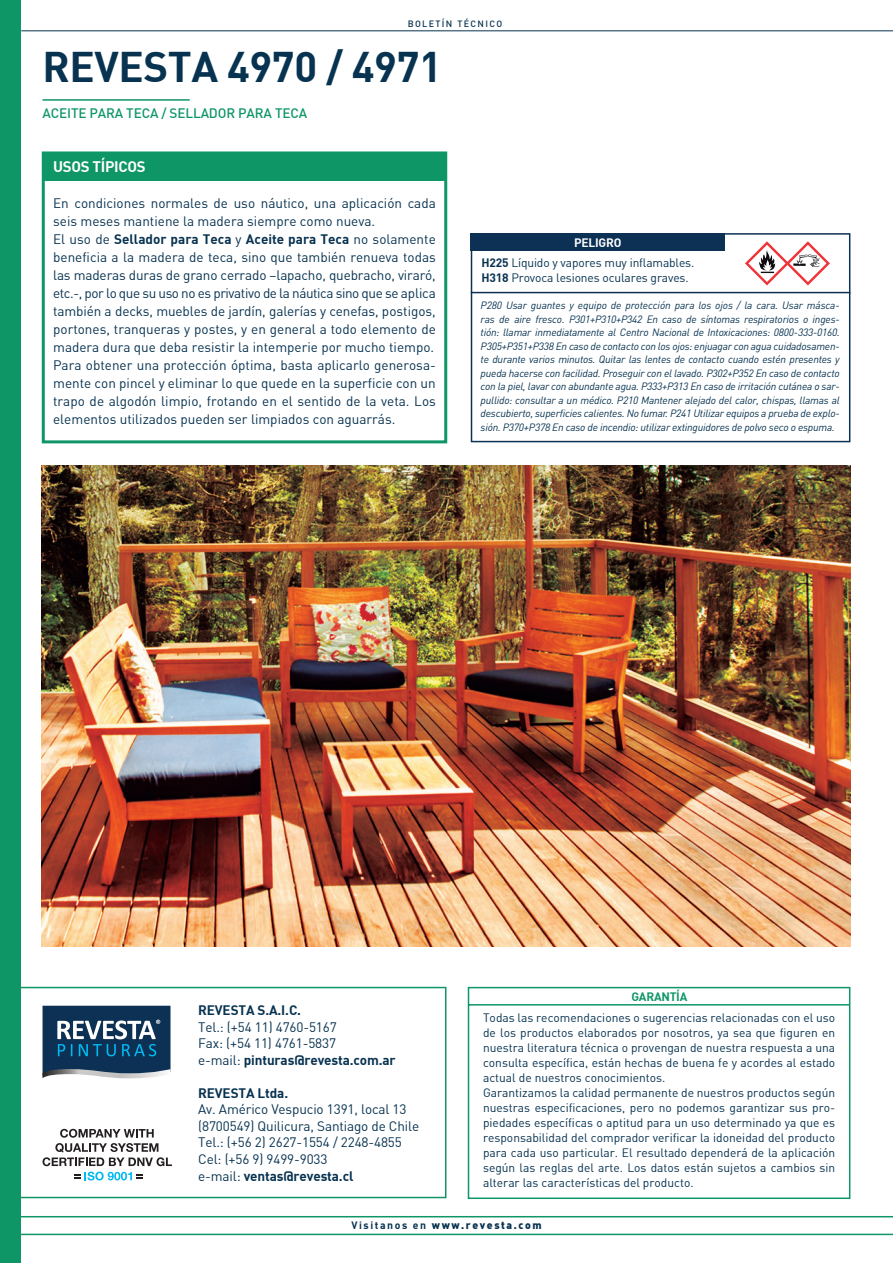
<style>
.page{position:relative;width:893px;height:1263px;background:#fff}
.page>*{position:absolute;margin:0;border:0;box-sizing:border-box;transform-origin:0 0}
.t1{font:700 42px "DI Nbek";letter-spacing:-.01em;color:#073250}
.TITULARES{font:700 15px "DI Nbek";letter-spacing:-.02em;color:#fff}
.TEXTO_DE_BASE{font:13.5px/18px "DIN Bek";color:#073250}
.t2{font:700 13.5px "DI Nbek";letter-spacing:-.01em;color:#073250}
.t3{font:500 13.5px "DI Nbek";letter-spacing:-.01em;color:#0f9667}
.t4{font:12px/15px "DIN Bek";color:#073250}
.t5{font:700 12px "DI Nbek";letter-spacing:-.02em;color:#0f9667}
.t6{font:700 12px "DI Nbek";letter-spacing:-.02em;color:#fff}
.t7{font:italic 10.5px/13.5px "DIN";letter-spacing:-.02em;color:#073250;text-align:justify}
.t8{font:900 10.5px "DI Nbek";letter-spacing:.15em;color:#073250}
.t9{font:500 9px "DI Nbek";letter-spacing:.15em;color:#073250}
.s1{font-family:"DI Nbek";font-weight:700}
.s2{font-family:"DIN Bek";font-weight:400}
.s3{font-weight:700}
</style>
<div class="page">
<hr style="left:43px;top:99px;width:147px;height:2px;background:#0f9667">
<div style="left:0;top:0;width:21px;height:1263px;background:#0f9667"></div>
<svg style="left:467px;top:986px;width:384px;height:213px"></svg>
<svg style="left:21px;top:987px;width:425px;height:211px"></svg>
<svg style="left:43px;top:1129px;width:129px;height:51px"></svg>
<svg style="left:43px;top:1006px;width:127px;height:72px;background:#365875"></svg>
<hr style="left:21px;top:30px;width:872px;height:1px;background:#073250">
<hr style="left:0;top:1234px;width:893px;height:1px;background:#0f9667">
<hr style="left:0;top:1216px;width:893px;height:1px;background:#0f9667">
<svg style="left:41px;top:151px;width:407px;height:293px"></svg>
<img style="left:42px;top:466px;width:808px;height:480px">
<div style="left:471px;top:233px;width:379px;height:209px;border:2px solid #0d3154"></div>
<div style="left:471px;top:233px;width:254px;height:18px;background:#0d3154"></div>
<hr style="left:471px;top:292px;width:379px;height:1px;background:#0d3154">
<svg style="left:745px;top:241px;width:85px;height:44px"></svg>
<p class="t9" style="left:408px;top:18px;width:96px">BOLETÍN TÉCNICO</p>
<p class="t1" style="left:43px;top:40px;width:401px">REVESTA 4970 / 4971</p>
<p class="t3" style="left:43px;top:105px;width:266px">ACEITE PARA TECA / SELLADOR PARA TECA</p>
<p class="TITULARES" style="left:53px;top:157px;width:94px">USOS TÍPICOS</p>
<p class="TEXTO_DE_BASE" style="left:53px;top:194px;width:384px">En condiciones normales de uso náutico, una aplicación cada seis meses mantiene la madera siempre como nueva.</p>
<p class="TEXTO_DE_BASE" style="left:53px;top:230px;width:384px;text-align:justify">El uso de <span class="s1">Sellador para Teca</span> y <span class="s1">Aceite para Teca</span> no solamente beneficia a la madera de teca, sino que también renueva todas las maderas duras de grano cerrado –lapacho, quebracho, viraró, etc.-, por lo que su uso no es privativo de la náutica sino que se aplica también a decks, muebles de jardín, galerías y cenefas, postigos, portones, tranqueras y postes, y en general a todo elemento de madera dura que deba resistir la intemperie por mucho tiempo.</p>
<p class="TEXTO_DE_BASE" style="left:53px;top:356px;width:384px;text-align:justify">Para obtener una protección óptima, basta aplicarlo generosa&shy;mente con pincel y eliminar lo que quede en la superficie con un trapo de algodón limpio, frotando en el sentido de la veta. Los elementos utilizados pueden ser limpiados con aguarrás.</p>
<p class="t6" style="left:574px;top:234px;width:49px">PELIGRO</p>
<p class="t4" style="left:481px;top:255px;width:214px"><span class="s1">H225</span> Líquido y vapores muy inflamables.</p>
<p class="t4" style="left:481px;top:270px;width:209px"><span class="s1">H318</span> Provoca lesiones oculares graves.</p>
<p class="t7" style="left:481px;top:298px;width:361px">P280 Usar guantes y equipo de protección para los ojos / la cara. Usar másca&shy;ras de aire fresco. P301+P310+P342 En caso de síntomas respiratorios o inges&shy;tión: llamar inmediatamente al Centro Nacional de Intoxicaciones: 0800-333-0160.<br>P305+P351+P338 En caso de contacto con los ojos: enjuagar con agua cuidadosamen&shy;te durante varios minutos. Quitar las lentes de contacto cuando estén presentes y pueda hacerse con facilidad. Proseguir con el lavado. P302+P352 En caso de contacto con la piel, lavar con abundante agua. P333+P313 En caso de irritación cutánea o sar&shy;pullido: consultar a un médico. P210 Mantener alejado del calor, chispas, llamas al descubierto, superficies calientes. No fumar. P241 Utilizar equipos a prueba de explo&shy;sión. P370+P378 En caso de incendio: utilizar extinguidores de polvo seco o espuma.</p>
<p class="t2" style="left:198px;top:1002px;width:104px">REVESTA S.A.I.C.</p>
<p class="TEXTO_DE_BASE" style="left:198px;top:1018px;width:140px;line-height:16.5px">Tel.: (+54 11) 4760-5167<br>Fax: (+54 11) 4761-5837</p>
<p class="t2" style="left:198px;top:1051px;width:199px"><span class="s2">e-mail:</span> pinturas@revesta.com.ar</p>
<p class="t2" style="left:198px;top:1084px;width:91px">REVESTA Ltda.</p>
<p class="TEXTO_DE_BASE" style="left:198px;top:1101px;width:222px;line-height:16.5px">Av. Américo Vespucio 1391, local 13 (8700549) Quilicura, Santiago de Chile Tel.: (+56 2) 2627-1554 / 2248-4855<br>Cel: (+56 9) 9499-9033</p>
<p class="t2" style="left:198px;top:1167px;width:157px"><span class="s2">e-mail:</span> ventas@revesta.cl</p>
<p class="t5" style="left:631px;top:989px;width:57px">GARANTÍA</p>
<p class="t4" style="left:483px;top:1010px;width:354px">Todas las recomendaciones o sugerencias relacionadas con el uso de los productos elaborados por nosotros, ya sea que figuren en nuestra literatura técnica o provengan de nuestra respuesta a una consulta específica, están hechas de buena fe y acordes al estado actual de nuestros conocimientos.<br>Garantizamos la calidad permanente de nuestros productos según nuestras especificaciones, pero no podemos garantizar sus pro&shy;piedades específicas o aptitud para un uso determinado ya que es responsabilidad del comprador verificar la idoneidad del producto para cada uso particular. El resultado dependerá de la aplicación según las reglas del arte. Los datos están sujetos a cambios sin alterar las características del producto.</p>
<p class="t8" style="left:351px;top:1218px;width:192px"><span class="s3">Visitanos en</span> www.revesta.com</p>
</div>
